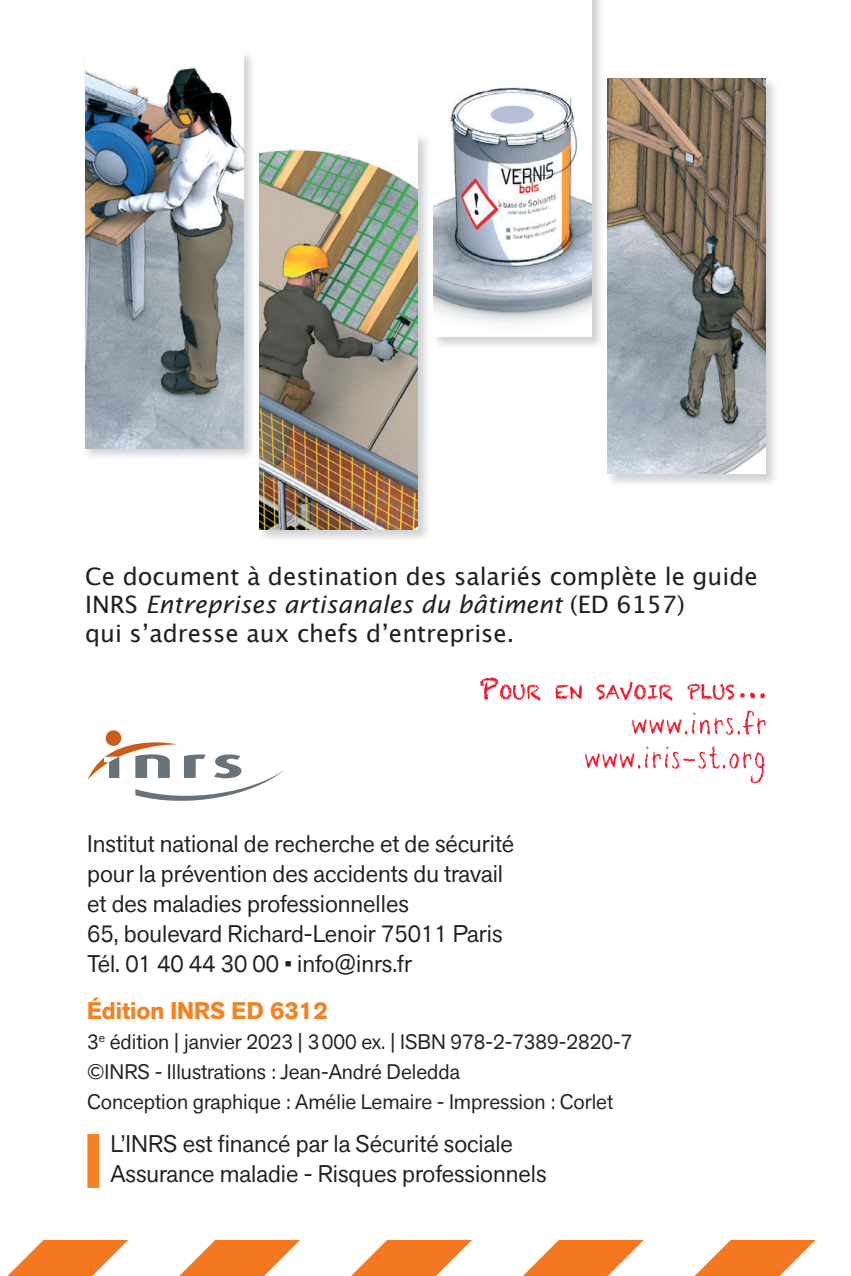
<style>
.page{position:relative;width:851px;height:1276px;background:#fff}
.page>*{position:absolute;margin:0;border:0;box-sizing:border-box;transform-origin:0 0}
.t1{font:24px/30px "Akzid Grtsk Next";color:#231f20}
.t2{font:24px "Lucida Grande";color:#231f20}
.t3{font:italic 24px "Lucida Sans Std";color:#231f20}
.t4{font:700 24px "Akzid Grtsk Next";color:#f58220}
.t5{font:21px/30px "Akzid Grtsk Next";color:#231f20}
.s1{font-family:"Lucida Grande";font-style:normal}
</style>
<div class="page">
<img style="left:85px;top:54px;width:167px;height:403px">
<img style="left:85px;top:54px;width:158px;height:394px">
<svg style="left:7px;top:1133px;width:91px;height:143px"></svg>
<svg style="left:98px;top:1133px;width:172px;height:143px"></svg>
<svg style="left:270px;top:1240px;width:171px;height:36px"></svg>
<svg style="left:441px;top:1240px;width:172px;height:36px"></svg>
<svg style="left:613px;top:1240px;width:203px;height:36px"></svg>
<div style="left:0;top:1180px;width:850px;height:60px;background:#fff"></div>
<img style="left:436px;top:0;width:165px;height:346px">
<img style="left:433px;top:0;width:158px;height:336px">
<img style="left:610px;top:78px;width:165px;height:406px">
<img style="left:607px;top:78px;width:158px;height:396px">
<img style="left:259px;top:137px;width:168px;height:402px">
<img style="left:259px;top:137px;width:158px;height:392px">
<div style="left:106px;top:730px;width:15px;height:16px;background:#cc5d18;border-radius:50%"></div>
<svg style="left:88px;top:739px;width:196px;height:62px"></svg>
<div style="left:87px;top:1134px;width:12px;height:54px;background:#f58220"></div>
<svg style="left:480px;top:677px;width:285px;height:24px"></svg>
<svg style="left:632px;top:710px;width:133px;height:25px"></svg>
<svg style="left:585px;top:746px;width:180px;height:37px"></svg>
<p class="t2" style="left:85px;top:562px;width:674px">Ce document à destination des salariés complète le guide</p>
<p class="t3" style="left:85px;top:591px;width:601px"><span class="s1">INRS</span> Entreprises artisanales du bâtiment <span class="s1">(ED 6157)</span></p>
<p class="t2" style="left:85px;top:620px;width:431px">qui sʼadresse aux chefs dʼentreprise.</p>
<p class="t1" style="left:87px;top:828px;width:428px">Institut national de recherche et de sécurité pour la prévention des accidents du travail et des maladies professionnelles<br>65, boulevard Richard-Lenoir 75011 Paris Tél. 01 40 44 30 00 • info@inrs.fr</p>
<p class="t4" style="left:87px;top:995px;width:242px">Édition INRS ED 6312</p>
<p class="t5" style="left:87px;top:1026px;width:546px">3<sup>e</sup> édition | janvier 2023 | 3 000 ex. | ISBN 978-2-7389-2820-7 ©INRS - Illustrations : Jean-André Deledda<br>Conception graphique : Amélie Lemaire - Impression : Corlet</p>
<p class="t1" style="left:110px;top:1128px;width:437px">L’INRS est financé par la Sécurité sociale<br>Assurance maladie - Risques professionnels</p>
</div>
